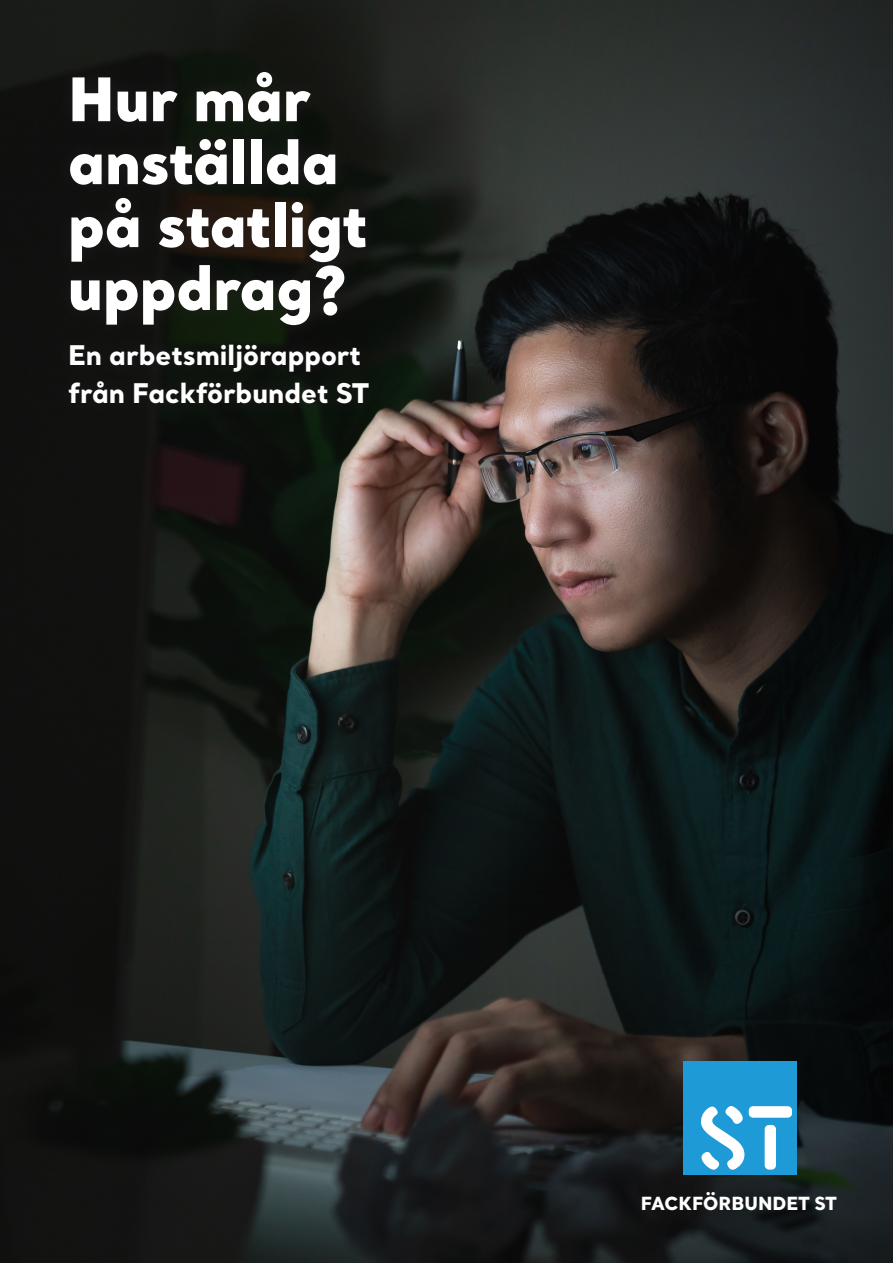
<style>
.page{position:relative;width:893px;height:1263px;background:#fff}
.page>*{position:absolute;margin:0;border:0;box-sizing:border-box;transform-origin:0 0}
.t1{font:900 59.55px "Santral";color:#fff}
.t2{font:800 27px "Santral";color:#fff}
.t3{font:800 18px "Santral";color:#fff}
</style>
<div class="page">
<img style="left:0;top:0;width:508px;height:1263px">
<svg style="left:508px;top:0;width:385px;height:1263px;background:#222423"></svg>
<div style="left:53px;top:55px;width:332px;height:365px;background:#231f20;opacity:.75"></div>
<div style="left:683px;top:1061px;width:114px;height:114px;background:#1e9bd7"></div>
<div style="left:765px;top:1125px;width:11px;height:44px;background:#fff;border-radius:4px"></div>
<div style="left:749px;top:1106px;width:43px;height:12px;background:#fff;border-radius:4px"></div>
<svg style="left:701px;top:1106px;width:44px;height:64px"></svg>
<p class="t1" style="left:68px;top:57px;width:244px">Hur mår</p>
<p class="t1" style="left:68px;top:120px;width:272px">anställda</p>
<p class="t1" style="left:68px;top:182px;width:301px">på statligt</p>
<p class="t1" style="left:68px;top:245px;width:280px">uppdrag?</p>
<p class="t2" style="left:68px;top:336px;width:294px">En arbetsmiljörapport</p>
<p class="t2" style="left:68px;top:374px;width:303px">från Fackförbundet ST</p>
<p class="t3" style="left:641px;top:1191px;width:198px">FACKFÖRBUNDET ST</p>
</div>
